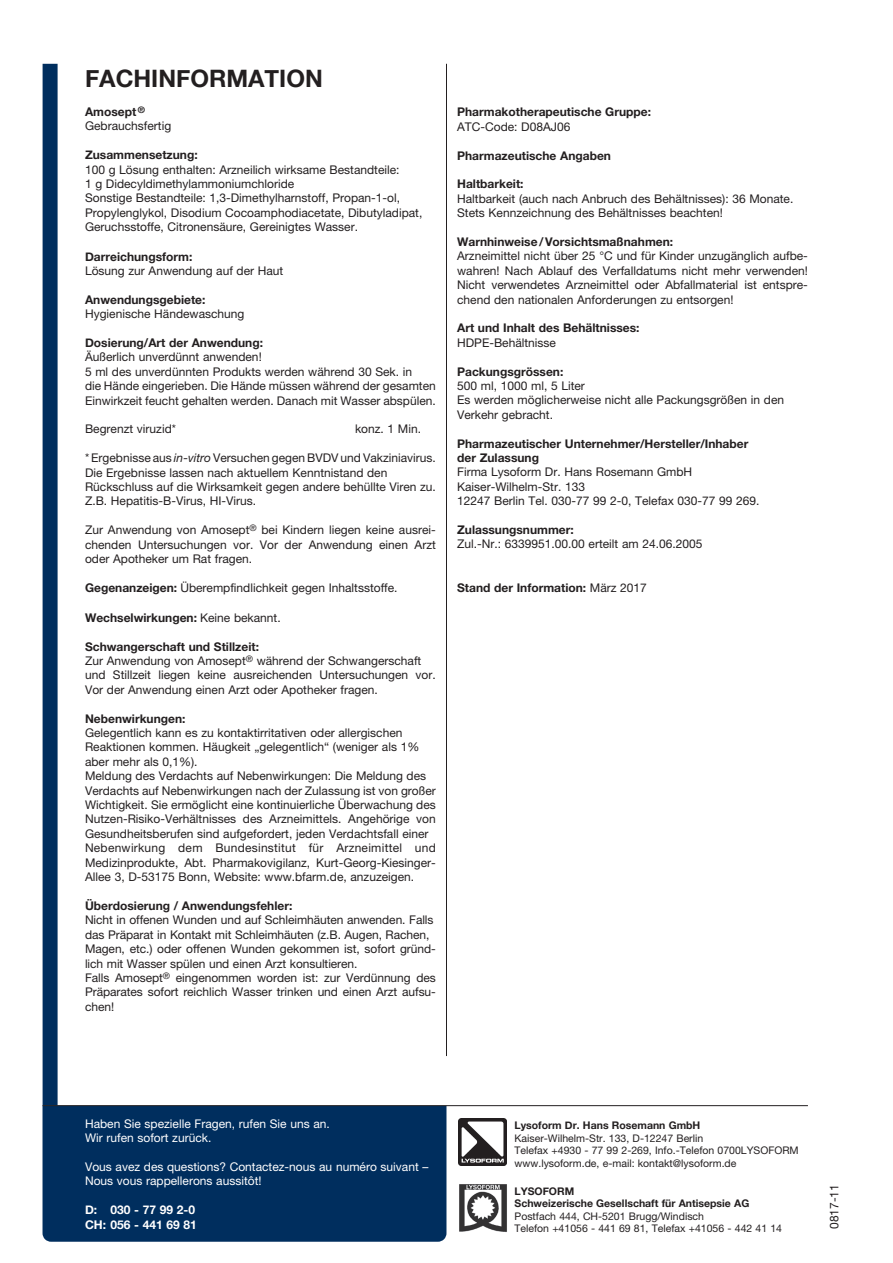
<style>
.page{position:relative;width:893px;height:1263px;background:#fff}
.page>*{position:absolute;margin:0;border:0;box-sizing:border-box;transform-origin:0 0}
.t1{font:700 24px "Helvetica Neue";color:#231f20}
.t2{font:12px/14.4px "Helvetica Neue LT";color:#231f20}
.t3{font:700 12px/14.4px "Helvetica Neue LT";color:#231f20}
.t4{font:12px/14.4px "Helvetica Neue LT";color:#fff}
.t5{font:700 12px "Helvetica Neue";color:#231f20}
.t6{font:700 12px/14.4px "Helvetica Neue";color:#fff}
.t7{font:10.5px/12.6px "Helvetica Neue LT";color:#231f20}
.t8{font:700 10.5px/12.6px "Helvetica Neue";color:#231f20}
.s1{font-style:italic}
.s2{font-family:"Helvetica Neue";font-weight:700}
.s3{font-family:"Helvetica Neue LT";font-weight:400}
.s4{font-weight:700}
.s5{font-weight:400}
</style>
<div class="page">
<div style="left:43px;top:64px;width:15px;height:1042px;background:#002e5e"></div>
<div style="left:43px;top:1106px;width:403px;height:136px;background:#002e5e"></div>
<div style="left:455px;top:1115px;width:55px;height:55px;background:linear-gradient(to right,#fff,#fff)"></div>
<img style="left:459px;top:1118px;width:47px;height:48px">
<img style="left:459px;top:1184px;width:48px;height:48px">
<hr style="left:43px;top:1105px;width:765px;height:1px;background:#231f20">
<hr style="left:446px;top:64px;width:1px;height:992px;background:#231f20">
<h1 class="t1" style="left:85px;top:60px;width:239px">FACHINFORMATION</h1>
<p class="t5" style="left:85px;top:102px;width:62px">Amosept <sup>®</sup></p>
<p class="t2" style="left:85px;top:119px;width:88px">Gebrauchsfertig</p>
<p class="t5" style="left:85px;top:145px;width:114px">Zusammensetzung:</p>
<p class="t2" style="left:85px;top:162px;width:339px">100 g Lösung enthalten: Arzneilich wirksame Bestandteile:<br>1 g Didecyldimethylammoniumchloride<br>Sonstige Bestandteile: 1,3-Dimethylharnstoff, Propan-1-ol, Propylenglykol, Disodium Cocoamphodiacetate, Dibutyladipat, Geruchsstoffe, Citronensäure, Gereinigtes Wasser.</p>
<p class="t5" style="left:85px;top:247px;width:109px">Darreichungsform:</p>
<p class="t2" style="left:85px;top:263px;width:200px">Lösung zur Anwendung auf der Haut</p>
<p class="t5" style="left:85px;top:290px;width:122px">Anwendungsgebiete:</p>
<p class="t2" style="left:85px;top:307px;width:161px">Hygienische Händewaschung</p>
<p class="t5" style="left:85px;top:333px;width:180px">Dosierung/Art der Anwendung:</p>
<p class="t2" style="left:85px;top:350px;width:352px">Äußerlich unverdünnt anwenden!<br>5 ml des unverdünnten Produkts werden während 30 Sek. in<br>die Hände eingerieben. Die Hände müssen während der gesamten Einwirkzeit feucht gehalten werden. Danach mit Wasser abspülen.</p>
<p class="t2" style="left:85px;top:422px;width:92px">Begrenzt viruzid*</p>
<p class="t2" style="left:355px;top:422px;width:68px">konz. 1 Min.</p>
<p class="t2" style="left:85px;top:451px;width:352px">* Ergebnisse aus <span class="s1">in-vitro</span> Versuchen gegen BVDV und Vakziniavirus.<br>Die Ergebnisse lassen nach aktuellem Kenntnistand den Rückschluss auf die Wirksamkeit gegen andere behüllte Viren zu.<br>Z.B. Hepatitis-B-Virus, HI-Virus.</p>
<p class="t2" style="left:85px;top:523px;width:352px;text-align:justify">Zur Anwendung von Amosept<sup>®</sup> bei Kindern liegen keine ausrei&shy;chenden Untersuchungen vor. Vor der Anwendung einen Arzt oder Apotheker um Rat fragen.</p>
<p class="t2" style="left:85px;top:581px;width:314px"><span class="s2">Gegenanzeigen:</span> Überempfindlichkeit gegen Inhaltsstoffe.</p>
<p class="t5" style="left:85px;top:608px;width:197px">Wechselwirkungen: <span class="s3">Keine bekannt.</span></p>
<p class="t2" style="left:85px;top:639px;width:352px"><span class="s4">Schwangerschaft und Stillzeit:<br></span>Zur Anwendung von Amosept<sup>®</sup> während der Schwangerschaft und Stillzeit liegen keine ausreichenden Untersuchungen vor.<br>Vor der Anwendung einen Arzt oder Apotheker fragen.</p>
<p class="t3" style="left:85px;top:711px;width:102px">Nebenwirkungen:</p>
<p class="t2" style="left:85px;top:725px;width:352px">Gelegentlich kann es zu kontaktirritativen oder allergischen Reaktionen kommen. Häugkeit „gelegentlich“ (weniger als 1% aber mehr als 0,1%).<br>Meldung des Verdachts auf Nebenwirkungen: Die Meldung des Verdachts auf Nebenwirkungen nach der Zulassung ist von großer Wichtigkeit. Sie ermöglicht eine kontinuierliche Überwachung des Nutzen-Risiko-Verhältnisses des Arzneimittels. Angehörige von Gesundheitsberufen sind aufgefordert, jeden Verdachtsfall einer Nebenwirkung dem Bundesinstitut für Arzneimittel und Medizinprodukte, Abt. Pharmakovigilanz, Kurt-Georg-Kiesinger-Allee 3, D-53175 Bonn, Website: www.bfarm.de, anzuzeigen.</p>
<p class="t3" style="left:85px;top:898px;width:209px">Überdosierung / Anwendungsfehler:</p>
<p class="t2" style="left:85px;top:913px;width:352px">Nicht in offenen Wunden und auf Schleimhäuten anwenden. Falls das Präparat in Kontakt mit Schleimhäuten (z.B. Augen, Rachen, Magen, etc.) oder offenen Wunden gekommen ist, sofort gründ&shy;lich mit Wasser spülen und einen Arzt konsultieren.<br>Falls Amosept<sup>®</sup> eingenommen worden ist: zur Verdünnung des Präparates sofort reichlich Wasser trinken und einen Arzt aufsu&shy;chen!</p>
<p class="t3" style="left:457px;top:105px;width:195px">Pharmakotherapeutische Gruppe:</p>
<p class="t2" style="left:457px;top:119px;width:115px">ATC-Code: D08AJ06</p>
<p class="t3" style="left:457px;top:148px;width:155px">Pharmazeutische Angaben</p>
<p class="t3" style="left:457px;top:177px;width:68px">Haltbarkeit:</p>
<p class="t2" style="left:457px;top:191px;width:338px">Haltbarkeit (auch nach Anbruch des Behältnisses): 36 Monate.<br>Stets Kennzeichnung des Behältnisses beachten!</p>
<p class="t3" style="left:457px;top:234px;width:218px">Warnhinweise/Vorsichtsmaßnahmen:</p>
<p class="t2" style="left:457px;top:249px;width:352px;text-align:justify">Arzneimittel nicht über 25 °C und für Kinder unzugänglich aufbe&shy;wahren! Nach Ablauf des Verfalldatums nicht mehr verwenden!<br>Nicht verwendetes Arzneimittel oder Abfallmaterial ist entspre&shy;chend den nationalen Anforderungen zu entsorgen!</p>
<p class="t3" style="left:457px;top:321px;width:184px">Art und Inhalt des Behältnisses:</p>
<p class="t2" style="left:457px;top:335px;width:100px">HDPE-Behältnisse</p>
<p class="t3" style="left:457px;top:364px;width:108px">Packungsgrössen:</p>
<p class="t2" style="left:457px;top:378px;width:329px">500 ml, 1000 ml, 5 Liter<br>Es werden möglicherweise nicht alle Packungsgrößen in den<br>Verkehr gebracht.</p>
<p class="t3" style="left:457px;top:436px;width:293px">Pharmazeutischer Unternehmer/Hersteller/Inhaber der Zulassung</p>
<p class="t2" style="left:457px;top:465px;width:304px">Firma Lysoform Dr. Hans Rosemann GmbH<br>Kaiser-Wilhelm-Str. 133<br>12247 Berlin Tel. 030-77 99 2-0, Telefax 030-77 99 269.</p>
<p class="t3" style="left:457px;top:522px;width:118px">Zulassungsnummer:</p>
<p class="t2" style="left:457px;top:537px;width:247px">Zul.-Nr.: 6339951.00.00 erteilt am 24.06.2005</p>
<p class="t3" style="left:457px;top:580px;width:191px">Stand der Information: <span class="s5">März 2017</span></p>
<p class="t4" style="left:85px;top:1116px;width:246px">Haben Sie spezielle Fragen, rufen Sie uns an.<br>Wir rufen sofort zurück.</p>
<p class="t4" style="left:85px;top:1159px;width:345px">Vous avez des questions? Contactez-nous au numéro suivant –<br>Nous vous rappellerons aussitôt!</p>
<p class="t6" style="left:85px;top:1203px;width:113px">D: 030 - 77 99 2-0<br>CH: 056 - 441 69 81</p>
<p class="t8" style="left:514px;top:1119px;width:187px">Lysoform Dr. Hans Rosemann GmbH</p>
<p class="t7" style="left:514px;top:1132px;width:286px">Kaiser-Wilhelm-Str. 133, D-12247 Berlin<br>Telefax +4930 - 77 99 2-269, Info.-Telefon 0700LYSOFORM www.lysoform.de, e-mail: kontakt@lysoform.de</p>
<p class="t8" style="left:514px;top:1185px;width:236px">LYSOFORM<br>Schweizerische Gesellschaft für Antisepsie AG</p>
<p class="t7" style="left:514px;top:1209px;width:269px">Postfach 444, CH-5201 Brugg/Windisch<br>Telefon +41056 - 441 69 81, Telefax +41056 - 442 41 14</p>
<p class="t2" style="left:827px;top:1229px;width:46px;rotate:-90deg">0817-11</p>
</div>
